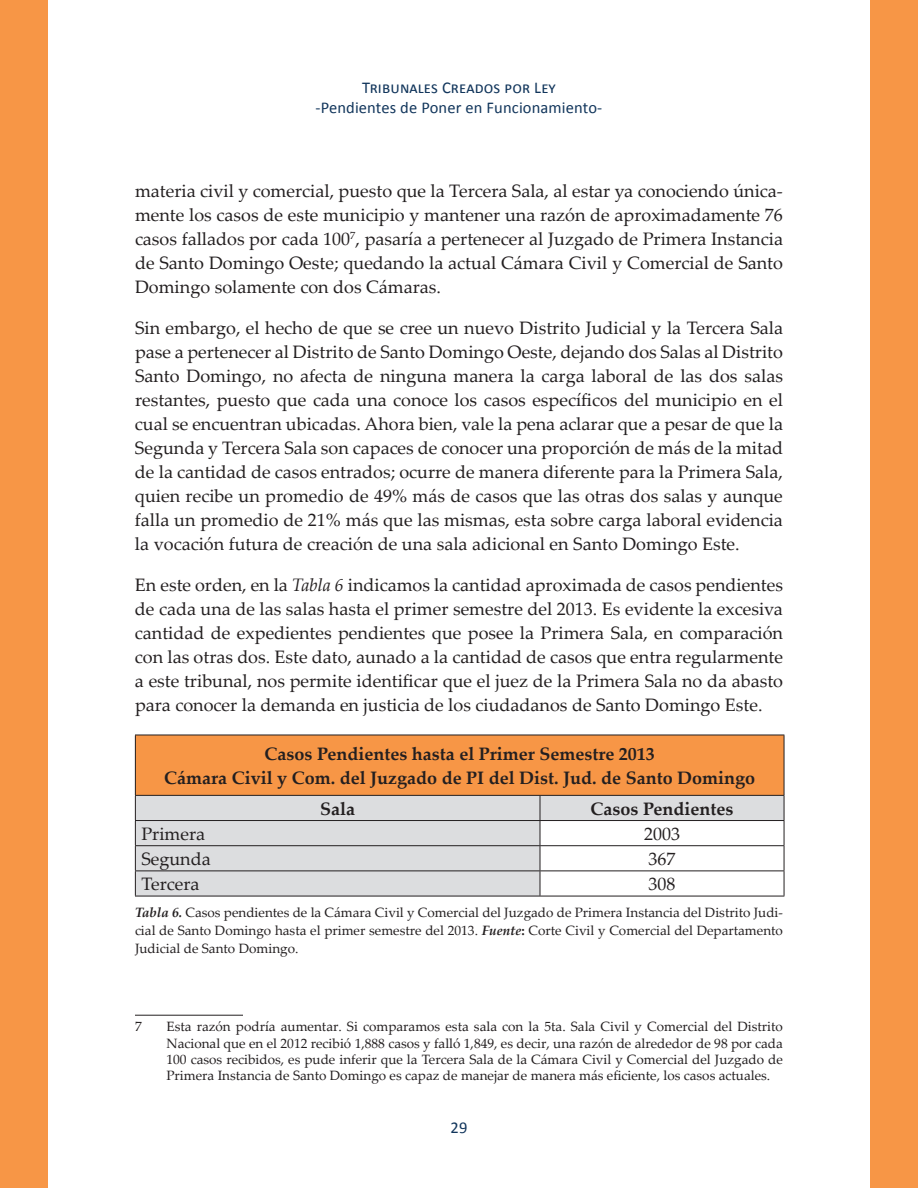
<style>
.page{position:relative;width:918px;height:1188px;background:#fff}
.page>*{position:absolute;margin:0;border:0;box-sizing:border-box;transform-origin:0 0}
.t1{font:18px/24px "Palatino Linotype";color:#231f20;text-align:justify}
.t2{font:700 18px/24px "Palatino Linotype";color:#231f20;text-align:center}
.t3{font:16.5px/19.5px "Calibri";letter-spacing:.01em;color:#12365c;text-align:center}
.t4{font:13.5px/16.2px "Palatino Linotype";color:#231f20;text-align:justify}
.s1{font-style:italic}
.s2{font-weight:700;font-style:italic}
.s3{font-weight:700}
</style>
<div class="page">
<div style="left:870px;top:0;width:48px;height:1188px;background:#f79646"></div>
<div style="left:0;top:0;width:48px;height:1188px;background:#f79646"></div>
<div style="left:135px;top:735px;width:649px;height:60px;background:#f79646"></div>
<svg style="left:136px;top:796px;width:648px;height:100px;fill:#dcdddf"></svg>
<hr style="left:135px;top:735px;width:405px;height:1px;background:#231f20">
<hr style="left:135px;top:735px;width:1px;height:60px;background:#231f20">
<hr style="left:540px;top:735px;width:244px;height:1px;background:#231f20">
<hr style="left:784px;top:735px;width:1px;height:60px;background:#231f20">
<hr style="left:135px;top:795px;width:405px;height:1px;background:#231f20">
<hr style="left:540px;top:795px;width:244px;height:1px;background:#231f20">
<hr style="left:135px;top:820px;width:405px;height:1px;background:#231f20">
<hr style="left:540px;top:820px;width:244px;height:1px;background:#231f20">
<hr style="left:135px;top:845px;width:405px;height:1px;background:#231f20">
<hr style="left:540px;top:845px;width:244px;height:1px;background:#231f20">
<hr style="left:135px;top:871px;width:405px;height:1px;background:#231f20">
<svg style="left:135px;top:796px;width:1px;height:100px"></svg>
<hr style="left:540px;top:871px;width:244px;height:1px;background:#231f20">
<svg style="left:540px;top:796px;width:1px;height:100px"></svg>
<svg style="left:784px;top:796px;width:1px;height:100px"></svg>
<hr style="left:135px;top:896px;width:405px;height:1px;background:#231f20">
<hr style="left:540px;top:896px;width:244px;height:1px;background:#231f20">
<hr style="left:135px;top:1015px;width:108px;height:1px;background:#231f20">
<p class="t3" style="left:316px;top:78px;width:288px">Tribunales Creados por Ley<br>-Pendientes de Poner en Funcionamiento-</p>
<p class="t1" style="left:135px;top:178px;width:650px">materia civil y comercial, puesto que la Tercera Sala, al estar ya conociendo única&shy;mente los casos de este municipio y mantener una razón de aproximadamente 76 casos fallados por cada 100<sup>7</sup>, pasaría a pertenecer al Juzgado de Primera Instancia de Santo Domingo Oeste; quedando la actual Cámara Civil y Comercial de Santo Domingo solamente con dos Cámaras.</p>
<p class="t1" style="left:135px;top:315px;width:650px">Sin embargo, el hecho de que se cree un nuevo Distrito Judicial y la Tercera Sala pase a pertenecer al Distrito de Santo Domingo Oeste, dejando dos Salas al Distrito Santo Domingo, no afecta de ninguna manera la carga laboral de las dos salas restantes, puesto que cada una conoce los casos específicos del municipio en el cual se encuentran ubicadas. Ahora bien, vale la pena aclarar que a pesar de que la Segunda y Tercera Sala son capaces de conocer una proporción de más de la mitad de la cantidad de casos entrados; ocurre de manera diferente para la Primera Sala, quien recibe un promedio de 49% más de casos que las otras dos salas y aunque falla un promedio de 21% más que las mismas, esta sobre carga laboral evidencia la vocación futura de creación de una sala adicional en Santo Domingo Este.</p>
<p class="t1" style="left:135px;top:572px;width:650px">En este orden, en la <span class="s1">Tabla 6</span> indicamos la cantidad aproximada de casos pendientes de cada una de las salas hasta el primer semestre del 2013. Es evidente la excesiva cantidad de expedientes pendientes que posee la Primera Sala, en comparación con las otras dos. Este dato, aunado a la cantidad de casos que entra regularmente a este tribunal, nos permite identificar que el juez de la Primera Sala no da abasto para conocer la demanda en justicia de los ciudadanos de Santo Domingo Este.</p>
<p class="t2" style="left:164px;top:741px;width:592px">Casos Pendientes hasta el Primer Semestre 2013<br>Cámara Civil y Com. del Juzgado de PI del Dist. Jud. de Santo Domingo</p>
<p class="t2" style="left:320px;top:796px;width:36px">Sala</p>
<p class="t2" style="left:591px;top:796px;width:144px">Casos Pendientes</p>
<p class="t1" style="left:141px;top:821px;width:65px">Primera</p>
<p class="t1" style="left:644px;top:821px;width:37px">2003</p>
<p class="t1" style="left:141px;top:846px;width:71px">Segunda</p>
<p class="t1" style="left:649px;top:846px;width:28px">367</p>
<p class="t1" style="left:141px;top:871px;width:60px">Tercera</p>
<p class="t1" style="left:649px;top:871px;width:28px">308</p>
<p class="t4" style="left:135px;top:903px;width:650px;line-height:18px"><span class="s2">Tabla 6.</span> Casos pendientes de la Cámara Civil y Comercial del Juzgado de Primera Instancia del Distrito Judi&shy;cial de Santo Domingo hasta el primer semestre del 2013. <span class="s2">Fuente</span><span class="s3">:</span> Corte Civil y Comercial del Departamento Judicial de Santo Domingo.</p>
<p class="t4" style="left:135px;top:1018px;width:8px">7</p>
<p class="t4" style="left:166px;top:1018px;width:618px">Esta razón podría aumentar. Si comparamos esta sala con la 5ta. Sala Civil y Comercial del Distrito Nacional que en el 2012 recibió 1,888 casos y falló 1,849, es decir, una razón de alrededor de 98 por cada 100 casos recibidos, es pude inferir que la Tercera Sala de la Cámara Civil y Comercial del Juzgado de Primera Instancia de Santo Domingo es capaz de manejar de manera más eficiente, los casos actuales.</p>
<p class="t3" style="left:451px;top:1118px;width:18px">29</p>
</div>
